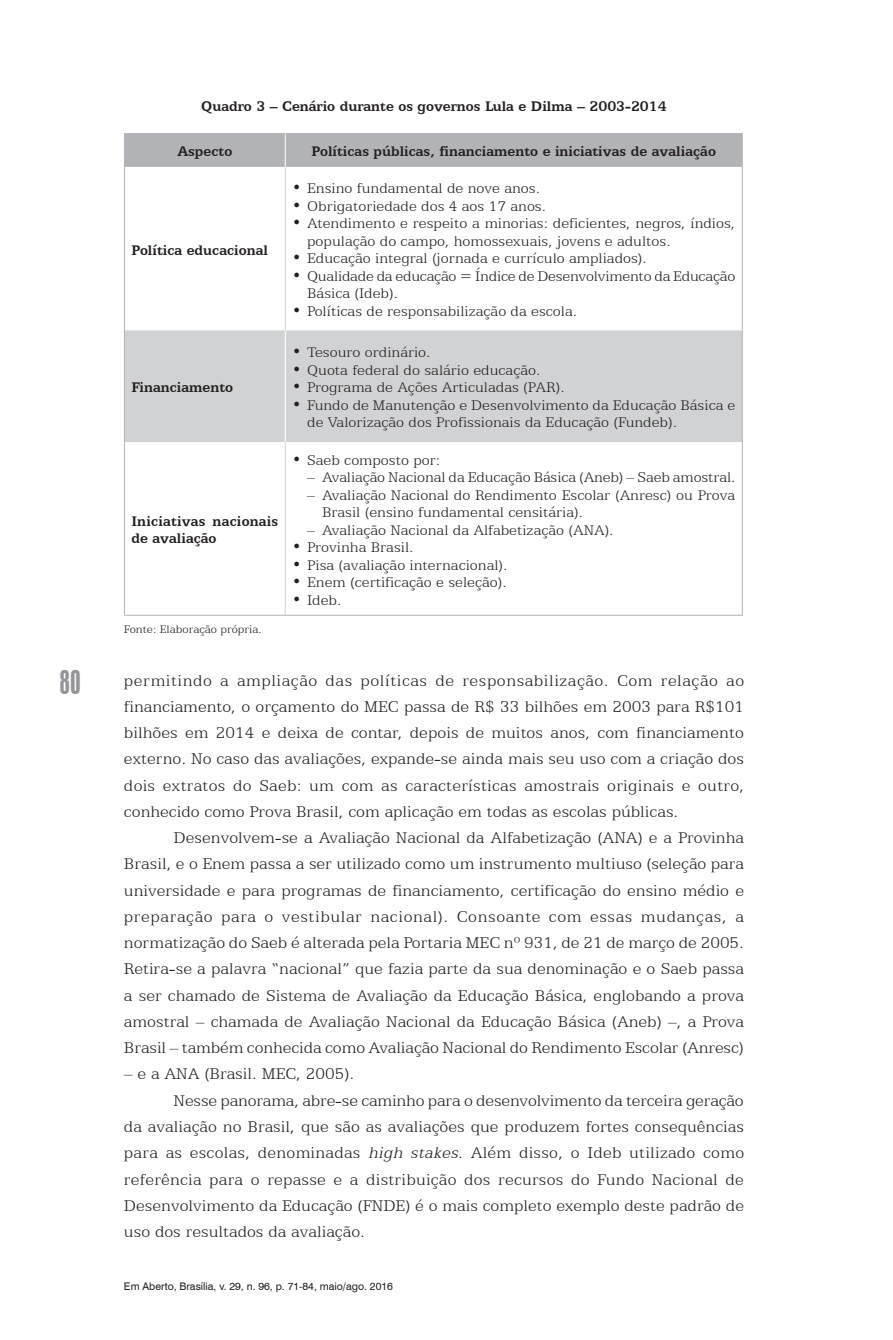
<style>
.page{position:relative;width:893px;height:1340px;background:#fff}
.page>*{position:absolute;margin:0;border:0;box-sizing:border-box;transform-origin:0 0}
.t1{font:31.5px "Swiss 924 BT Regular B";color:#939598}
.t2{font:300 17.5px/26.2px "Egyptian 505 BT";color:#231f20;text-align:justify}
.t3{font:300 15.75px/17.5px "Egyptian 505 BT";color:#231f20}
.t4{font:700 15.75px/17.5px "Egyptian 505 BT";color:#231f20}
.t5{font:300 12.25px "Egyptian 505 BT";color:#231f20}
.t6{font:10.5px "Swiss 721 BT";color:#231f20}
.s1{font-style:italic}
</style>
<div class="page">
<div style="left:125px;top:134px;width:617px;height:33px;background:#b2b3b7"></div>
<div style="left:125px;top:330px;width:617px;height:112px;background:#d1d2d4"></div>
<hr style="left:124px;top:133px;width:161px;height:1px;background:#b2b3b7">
<hr style="left:124px;top:134px;width:1px;height:33px;background:#b2b3b7">
<hr style="left:285px;top:133px;width:458px;height:1px;background:#b2b3b7">
<hr style="left:742px;top:134px;width:1px;height:33px;background:#b2b3b7">
<hr style="left:124px;top:167px;width:1px;height:163px;background:#b2b3b7">
<hr style="left:742px;top:167px;width:1px;height:163px;background:#b2b3b7">
<hr style="left:124px;top:330px;width:1px;height:112px;background:#b2b3b7">
<hr style="left:742px;top:330px;width:1px;height:112px;background:#b2b3b7">
<hr style="left:124px;top:442px;width:1px;height:173px;background:#b2b3b7">
<hr style="left:742px;top:442px;width:1px;height:173px;background:#b2b3b7">
<hr style="left:124px;top:615px;width:161px;height:1px;background:#b2b3b7">
<hr style="left:285px;top:615px;width:458px;height:1px;background:#b2b3b7">
<hr style="left:285px;top:134px;width:1px;height:33px;background:#fff">
<hr style="left:285px;top:330px;width:1px;height:112px;background:#fff">
<hr style="left:285px;top:442px;width:1px;height:173px;background:#d1d2d4">
<hr style="left:285px;top:167px;width:1px;height:163px;background:#d1d2d4">
<h1 class="t1" style="left:60px;top:663px;width:23px">80</h1>
<p class="t4" style="left:201px;top:97px;width:467px">Quadro 3 – Cenário durante os governos Lula e Dilma – 2003-2014</p>
<p class="t4" style="left:177px;top:142px;width:56px">Aspecto</p>
<p class="t4" style="left:311px;top:142px;width:406px">Políticas públicas, financiamento e iniciativas de avaliação</p>
<p class="t4" style="left:131px;top:241px;width:138px">Política educacional</p>
<p class="t4" style="left:131px;top:378px;width:103px">Financiamento</p>
<p class="t4" style="left:131px;top:512px;width:148px">Iniciativas nacionais de avaliação</p>
<p class="t3" style="left:292px;top:179px;width:249px">• Ensino fundamental de nove anos.</p>
<p class="t3" style="left:292px;top:197px;width:255px">• Obrigatoriedade dos 4 aos 17 anos.</p>
<p class="t3" style="left:307px;top:214px;width:430px;text-indent:-15px">• Atendimento e respeito a minorias: deficientes, negros, índios, população do campo, homossexuais, jovens e adultos.</p>
<p class="t3" style="left:292px;top:249px;width:356px">• Educação integral (jornada e currículo ampliados).</p>
<p class="t3" style="left:307px;top:267px;width:430px;text-indent:-15px">• Qualidade da educação = Índice de Desenvolvimento da Educação<br>Básica (Ideb).</p>
<p class="t3" style="left:292px;top:302px;width:286px">• Políticas de responsabilização da escola.</p>
<p class="t3" style="left:292px;top:343px;width:140px">• Tesouro ordinário.</p>
<p class="t3" style="left:292px;top:361px;width:250px">• Quota federal do salário educação.</p>
<p class="t3" style="left:292px;top:378px;width:274px">• Programa de Ações Articuladas (PAR).</p>
<p class="t3" style="left:307px;top:396px;width:430px;text-indent:-15px">• Fundo de Manutenção e Desenvolvimento da Educação Básica e de Valorização dos Profissionais da Educação (Fundeb).</p>
<p class="t3" style="left:292px;top:450px;width:149px">• Saeb composto por:</p>
<p class="t3" style="left:307px;top:468px;width:430px">– Avaliação Nacional da Educação Básica (Aneb) – Saeb amostral.</p>
<p class="t3" style="left:322px;top:485px;width:415px;text-indent:-15px">– Avaliação Nacional do Rendimento Escolar (Anresc) ou Prova<br>Brasil (ensino fundamental censitária).</p>
<p class="t3" style="left:307px;top:520px;width:308px">– Avaliação Nacional da Alfabetização (ANA).</p>
<p class="t3" style="left:292px;top:538px;width:123px">• Provinha Brasil.</p>
<p class="t3" style="left:292px;top:555px;width:217px">• Pisa (avaliação internacional).</p>
<p class="t3" style="left:292px;top:573px;width:216px">• Enem (certificação e seleção).</p>
<p class="t3" style="left:292px;top:590px;width:51px">• Ideb.</p>
<p class="t5" style="left:124px;top:622px;width:139px">Fonte: Elaboração própria.</p>
<p class="t2" style="left:124px;top:666px;width:622px">permitindo a ampliação das políticas de responsabilização. Com relação ao financiamento, o orçamento do MEC passa de R$ 33 bilhões em 2003 para R$101 bilhões em 2014 e deixa de contar, depois de muitos anos, com financiamento externo. No caso das avaliações, expande-se ainda mais seu uso com a criação dos dois extratos do Saeb: um com as características amostrais originais e outro, conhecido como Prova Brasil, com aplicação em todas as escolas públicas.</p>
<p class="t2" style="left:124px;top:824px;width:622px;text-indent:50px">Desenvolvem-se a Avaliação Nacional da Alfabetização (ANA) e a Provinha Brasil, e o Enem passa a ser utilizado como um instrumento multiuso (seleção para universidade e para programas de financiamento, certificação do ensino médio e preparação para o vestibular nacional). Consoante com essas mudanças, a normatização do Saeb é alterada pela Portaria MEC nº 931, de 21 de março de 2005.<br>Retira-se a palavra “nacional” que fazia parte da sua denominação e o Saeb passa a ser chamado de Sistema de Avaliação da Educação Básica, englobando a prova amostral – chamada de Avaliação Nacional da Educação Básica (Aneb) –, a Prova Brasil – também conhecida como Avaliação Nacional do Rendimento Escolar (Anresc)</p>
<p class="t2" style="left:124px;top:1060px;width:232px">– e a ANA (Brasil. MEC, 2005).</p>
<p class="t2" style="left:174px;top:1086px;width:572px">Nesse panorama, abre-se caminho para o desenvolvimento da terceira geração</p>
<p class="t2" style="left:124px;top:1113px;width:622px">da avaliação no Brasil, que são as avaliações que produzem fortes consequências</p>
<p class="t2" style="left:124px;top:1139px;width:622px">para as escolas, denominadas <span class="s1">high stakes</span>. Além disso, o Ideb utilizado como</p>
<p class="t2" style="left:124px;top:1165px;width:621px">referência para o repasse e a distribuição dos recursos do Fundo Nacional de</p>
<p class="t2" style="left:124px;top:1191px;width:622px">Desenvolvimento da Educação (FNDE) é o mais completo exemplo deste padrão de</p>
<p class="t2" style="left:124px;top:1218px;width:243px">uso dos resultados da avaliação.</p>
<p class="t6" style="left:124px;top:1279px;width:270px">Em Aberto, Brasília, v. 29, n. 96, p. 71-84, maio/ago. 2016</p>
</div>
